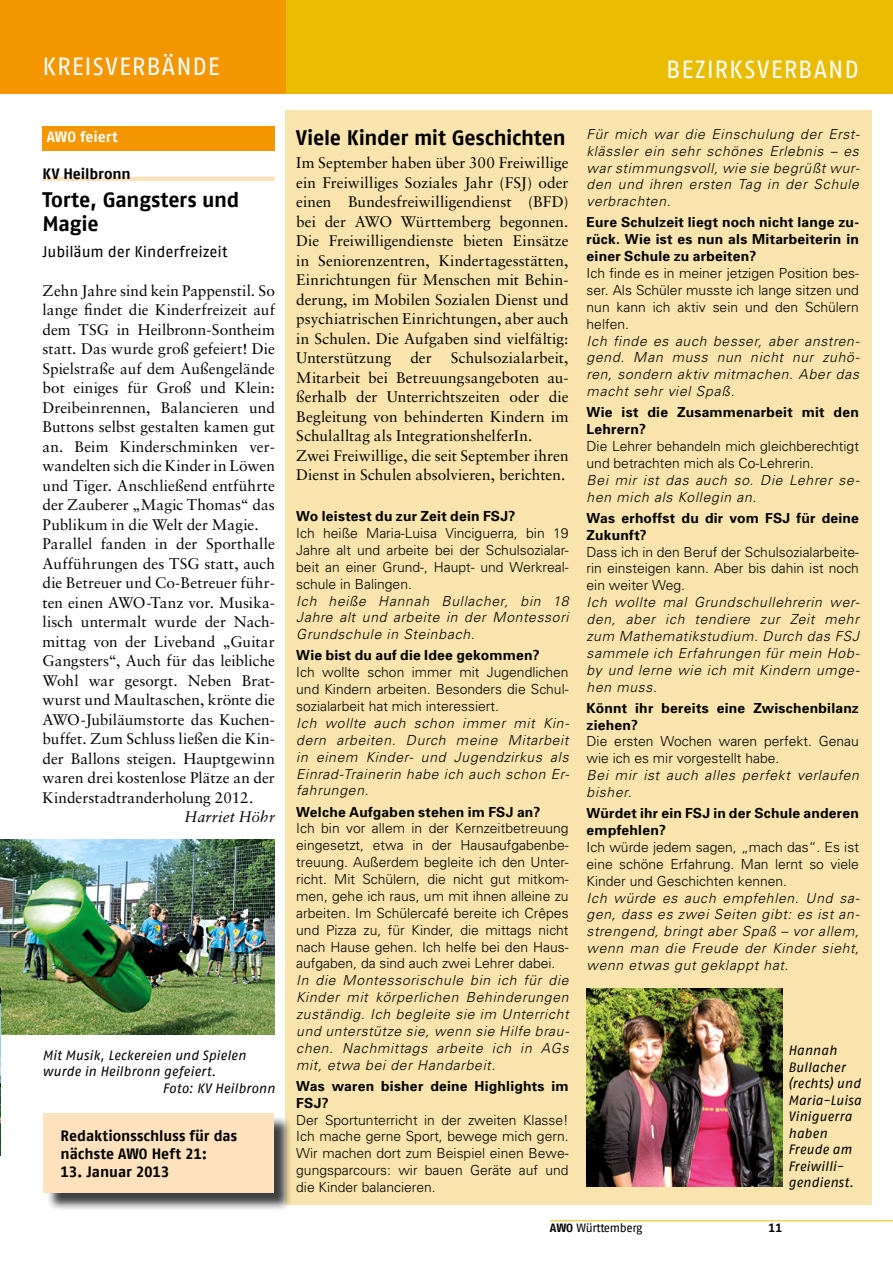
<style>
.page{position:relative;width:893px;height:1263px;background:#fff}
.page>*{position:absolute;margin:0;border:0;box-sizing:border-box;transform-origin:0 0}
.t1{font:24.75px "AWO Fago Office";letter-spacing:.04em;color:#fff}
.t2{font:700 21px/24px "AWO Fago Office";letter-spacing:-.015em;color:#000}
.t3{font:15.3px/19.5px "Sabon";color:#000}
.t4{font:15.3px "AWO Fago Office";letter-spacing:-.005em;color:#000}
.t5{font:italic 15.3px "Sabon";letter-spacing:.015em;color:#000}
.t6{font:700 15px/18px "AWO Fago Office";letter-spacing:-.005em;color:#000}
.t7{font:700 15px "AWO Fago Office";letter-spacing:-.005em;color:#fff}
.t8{font:300 13.8px/16.8px "Univers";color:#000;text-align:justify}
.t9{font:italic 300 13.8px/16.8px "Univers";letter-spacing:.055em;color:#000;text-align:justify}
.t10{font:700 13.8px/16.8px "Univers";letter-spacing:.02em;color:#000}
.t11{font:italic 13.5px/16.5px "AWO Fago Office";letter-spacing:.005em;color:#000}
.t12{font:12px "AWO Fago Office";color:#000}
.t13{font:700 12px "AWO Fago Office";color:#000}
.s1{font-weight:700}
</style>
<div class="page">
<div style="left:286px;top:111px;width:586px;height:1094px;background:#f8e4ac"></div>
<hr style="left:550px;top:1220px;width:343px;height:1px;background:#eabc00">
<hr style="left:43px;top:177px;width:232px;height:4px;background:#fee1bd">
<div style="left:286px;top:0;width:607px;height:94px;background:#eabc00"></div>
<div style="left:0;top:0;width:286px;height:94px;background:#f49600"></div>
<img style="left:0;top:839px;width:275px;height:195px">
<div style="left:43px;top:126px;width:232px;height:25px;background:#f49600"></div>
<img style="left:0;top:988px;width:1px;height:167px">
<img style="left:587px;top:988px;width:195px;height:199px">
<div style="left:46px;top:1115px;width:247px;height:96px;background:#000;opacity:.75"></div>
<div style="left:44px;top:1113px;width:230px;height:79px;background:#fee1bd"></div>
<h1 class="t1" style="left:43px;top:52px;width:179px">Kreisverbände</h1>
<h1 class="t1" style="left:666px;top:55px;width:190px">Bezi rksverband</h1>
<p class="t7" style="left:47px;top:128px;width:73px">AWO feiert</p>
<h2 class="t2" style="left:296px;top:125px;width:271px">Viele Kinder mit Geschichten</h2>
<p class="t3" style="left:296px;top:153px;width:274px">Im September haben über 300 Freiwillige ein Freiwilliges Soziales Jahr (FSJ) oder einen Bundesfreiwilligendienst (BFD) bei der AWO Württemberg begonnen.<br>Die Freiwilligendienste bieten Einsätze in Seniorenzentren, Kindertagesstätten, Einrichtungen für Menschen mit Behin&shy;derung, im Mobilen Sozialen Dienst und psychiatrischen Einrichtungen, aber auch in Schulen. Die Aufgaben sind vielfältig:<br>Unterstützung der Schulsozialarbeit, Mitarbeit bei Betreuungsangeboten au&shy;ßerhalb der Unterrichtszeiten oder die Begleitung von behinderten Kindern im Schulalltag als IntegrationshelferIn.<br>Zwei Freiwillige, die seit September ihren Dienst in Schulen absolvieren, berichten.</p>
<p class="t10" style="left:296px;top:508px;width:221px">Wo leistest du zur Zeit dein FSJ?</p>
<p class="t8" style="left:296px;top:525px;width:274px">Ich heiße Maria-Luisa Vinciguerra, bin 19<br>Jahre alt und arbeite bei der Schulsozialar&shy;beit an einer Grund-, Haupt- und Werkreal&shy;schule in Balingen.</p>
<p class="t9" style="left:296px;top:592px;width:274px">Ich heiße Hannah Bullacher, bin 18<br>Jahre alt und arbeite in der Montessori Grundschule in Steinbach.</p>
<p class="t10" style="left:296px;top:647px;width:245px">Wie bist du auf die Idee gekommen?</p>
<p class="t8" style="left:296px;top:664px;width:274px">Ich wollte schon immer mit Jugendlichen und Kindern arbeiten. Besonders die Schul&shy;sozialarbeit hat mich interessiert.</p>
<p class="t9" style="left:296px;top:715px;width:275px">Ich wollte auch schon immer mit Kin&shy;dern arbeiten. Durch meine Mitarbeit in einem Kinder- und Jugendzirkus als Einrad-Trainerin habe ich auch schon Er&shy;fahrungen.</p>
<p class="t10" style="left:296px;top:803px;width:246px">Welche Aufgaben stehen im FSJ an?</p>
<p class="t8" style="left:296px;top:820px;width:274px">Ich bin vor allem in der Kernzeitbetreuung eingesetzt, etwa in der Hausaufgabenbe&shy;treuung. Außerdem begleite ich den Unter&shy;richt. Mit Schülern, die nicht gut mitkom&shy;men, gehe ich raus, um mit ihnen alleine zu arbeiten. Im Schülercafé bereite ich Crêpes und Pizza zu, für Kinder, die mittags nicht nach Hause gehen. Ich helfe bei den Haus&shy;aufgaben, da sind auch zwei Lehrer dabei.</p>
<p class="t9" style="left:296px;top:972px;width:275px">In die Montessorischule bin ich für die Kinder mit körperlichen Behinderungen zuständig. Ich begleite sie im Unterricht und unterstütze sie, wenn sie Hilfe brau&shy;chen. Nachmittags arbeite ich in AGs mit, etwa bei der Handarbeit.</p>
<p class="t10" style="left:296px;top:1077px;width:274px">Was waren bisher deine Highlights im<br>FSJ?</p>
<p class="t8" style="left:296px;top:1111px;width:274px">Der Sportunterricht in der zweiten Klasse!<br>Ich mache gerne Sport, bewege mich gern.<br>Wir machen dort zum Beispiel einen Bewe&shy;gungsparcours: wir bauen Geräte auf und die Kinder balancieren.</p>
<p class="t6" style="left:43px;top:164px;width:90px">KV Heilbronn</p>
<h2 class="t2" style="left:43px;top:187px;width:198px">Torte, Gangsters und<br>Magie</h2>
<p class="t4" style="left:43px;top:243px;width:186px">Jubiläum der Kinderfreizeit</p>
<p class="t3" style="left:43px;top:280px;width:234px">Zehn Jahre sind kein Pappenstil. So lange findet die Kinderfreizeit auf dem TSG in Heilbronn-Sontheim statt. Das wurde groß gefeiert! Die Spielstraße auf dem Außengelände bot einiges für Groß und Klein:<br>Dreibeinrennen, Balancieren und Buttons selbst gestalten kamen gut an. Beim Kinderschminken ver&shy;wandelten sich die Kinder in Löwen und Tiger. Anschließend entführte der Zauberer „Magic Thomas“ das Publikum in die Welt der Magie.<br>Parallel fanden in der Sporthalle Aufführungen des TSG statt, auch die Betreuer und Co-Betreuer führ&shy;ten einen AWO-Tanz vor. Musika&shy;lisch untermalt wurde der Nach&shy;mittag von der Liveband „Guitar Gangsters“, Auch für das leibliche Wohl war gesorgt. Neben Brat&shy;wurst und Maultaschen, krönte die AWO-Jubiläumstorte das Kuchen&shy;buffet. Zum Schluss ließen die Kin&shy;der Ballons steigen. Hauptgewinn waren drei kostenlose Plätze an der Kinderstadtranderholung 2012.</p>
<p class="t5" style="left:185px;top:808px;width:92px">Harriet Höhr</p>
<p class="t11" style="left:43px;top:1046px;width:205px">Mit Musik, Leckereien und Spielen</p>
<p class="t11" style="left:43px;top:1063px;width:175px">wurde in Heilbronn gefeiert.</p>
<p class="t11" style="left:162px;top:1079px;width:114px">Foto: KV Heilbronn</p>
<p class="t6" style="left:61px;top:1126px;width:178px">Redaktionsschluss für das nächste AWO Heft 21:</p>
<p class="t6" style="left:61px;top:1162px;width:111px">13. Januar 2013</p>
<p class="t9" style="left:587px;top:126px;width:275px">Für mich war die Einschulung der Erst&shy;klässler ein sehr schönes Erlebnis – es war stimmungsvoll, wie sie begrüßt wur&shy;den und ihren ersten Tag in der Schule verbrachten.</p>
<p class="t10" style="left:587px;top:214px;width:274px;text-align:justify">Eure Schulzeit liegt noch nicht lange zu&shy;rück. Wie ist es nun als Mitarbeiterin in einer Schule zu arbeiten?</p>
<p class="t8" style="left:587px;top:265px;width:274px">Ich finde es in meiner jetzigen Position bes&shy;ser. Als Schüler musste ich lange sitzen und nun kann ich aktiv sein und den Schülern helfen.</p>
<p class="t9" style="left:587px;top:332px;width:275px">Ich finde es auch besser, aber anstren&shy;gend. Man muss nun nicht nur zuhö&shy;ren, sondern aktiv mitmachen. Aber das macht sehr viel Spaß.</p>
<p class="t10" style="left:587px;top:404px;width:274px">Wie ist die Zusammenarbeit mit den<br>Lehrern?</p>
<p class="t8" style="left:587px;top:438px;width:274px">Die Lehrer behandeln mich gleichberechtigt und betrachten mich als Co-Lehrerin.</p>
<p class="t9" style="left:587px;top:471px;width:275px">Bei mir ist das auch so. Die Lehrer se&shy;hen mich als Kollegin an.</p>
<p class="t10" style="left:587px;top:509px;width:274px">Was erhoffst du dir vom FSJ für deine<br>Zukunft?</p>
<p class="t8" style="left:587px;top:543px;width:274px">Dass ich in den Beruf der Schulsozialarbeite&shy;rin einsteigen kann. Aber bis dahin ist noch ein weiter Weg.</p>
<p class="t9" style="left:587px;top:594px;width:275px">Ich wollte mal Grundschullehrerin wer&shy;den, aber ich tendiere zur Zeit mehr zum Mathematikstudium. Durch das FSJ sammele ich Erfahrungen für mein Hob&shy;by und lerne wie ich mit Kindern umge&shy;hen muss.</p>
<p class="t10" style="left:587px;top:699px;width:274px">Könnt ihr bereits eine Zwischenbilanz ziehen?</p>
<p class="t8" style="left:587px;top:733px;width:274px">Die ersten Wochen waren perfekt. Genau wie ich es mir vorgestellt habe.</p>
<p class="t9" style="left:587px;top:767px;width:274px">Bei mir ist auch alles perfekt verlaufen bisher.</p>
<p class="t10" style="left:587px;top:805px;width:274px">Würdet ihr ein FSJ in der Schule anderen empfehlen?</p>
<p class="t8" style="left:587px;top:839px;width:274px">Ich würde jedem sagen, „mach das“. Es ist eine schöne Erfahrung. Man lernt so viele Kinder und Geschichten kennen.</p>
<p class="t9" style="left:587px;top:889px;width:275px">Ich würde es auch empfehlen. Und sa&shy;gen, dass es zwei Seiten gibt: es ist an&shy;strengend, bringt aber Spaß – vor allem, wenn man die Freude der Kinder sieht, wenn etwas gut geklappt hat.</p>
<p class="t11" style="left:788px;top:1042px;width:75px">Hannah<br>Bullacher (rechts) und<br>Maria-Luisa<br>Viniguerra haben<br>Freude am<br>Freiwilli&shy;gendienst.</p>
<p class="t12" style="left:550px;top:1221px;width:94px"><span class="s1">AWO</span> Württemberg</p>
<p class="t13" style="left:768px;top:1221px;width:15px">11</p>
</div>
